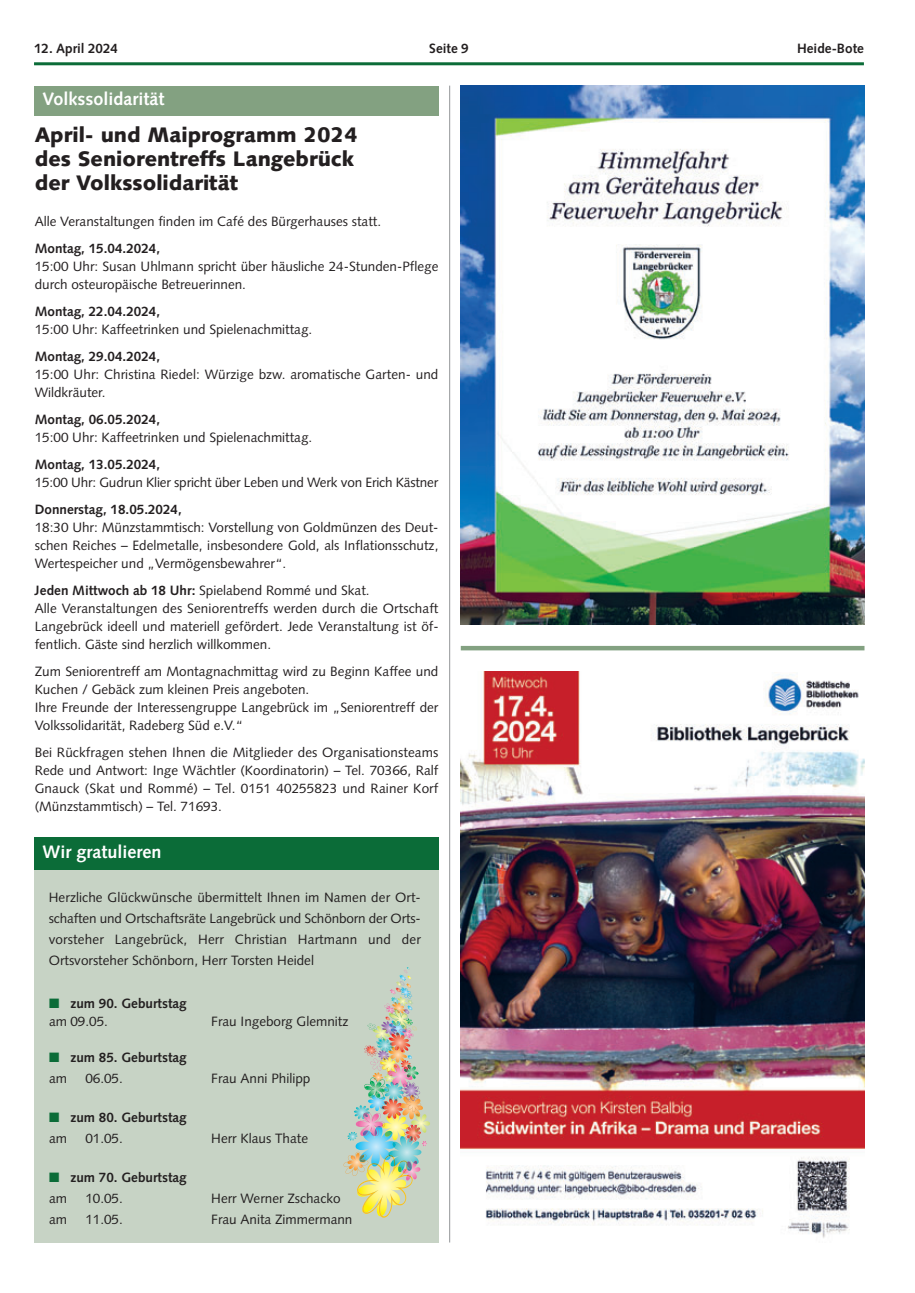
<style>
.page{position:relative;width:915px;height:1293px;background:#fff}
.page>*{position:absolute;margin:0;border:0;box-sizing:border-box;transform-origin:0 0}
.t1{font:900 21px/24px "Syntax";color:#231f20}
.t2{font:700 18px "Syntax";color:#fff}
.t3{font:13.5px/18px "Syntax";color:#231f20}
.t4{font:700 13.5px/21px "Syntax";color:#231f20}
.s1{font-weight:700}
.s2{color:#0b6c38}
.s3{font-weight:400}
</style>
<div class="page">
<hr style="left:34px;top:62px;width:829px;height:3px;background:#0b6c38">
<hr style="left:460px;top:646px;width:404px;height:4px;background:#83a181">
<img style="left:460px;top:672px;width:404px;height:566px">
<img style="left:460px;top:86px;width:404px;height:538px">
<div style="left:34px;top:86px;width:404px;height:29px;background:#83a181"></div>
<div style="left:34px;top:867px;width:404px;height:375px;background:#c7d3c5"></div>
<img style="left:343px;top:967px;width:87px;height:250px">
<div style="left:34px;top:837px;width:404px;height:32px;background:#0b6c38"></div>
<hr style="left:449px;top:86px;width:1px;height:1156px;background:#939598">
<p class="t4" style="left:34px;top:39px;width:86px">12. April 2024</p>
<p class="t4" style="left:429px;top:39px;width:41px">Seite 9</p>
<p class="t4" style="left:796px;top:39px;width:68px">Heide-Bote</p>
<h2 class="t2" style="left:43px;top:92px;width:123px">Volkssolidarität</h2>
<h1 class="t1" style="left:35px;top:124px;width:324px">April- und Maiprogramm 2024 des Seniorentreffs Langebrück der Volkssolidarität</h1>
<p class="t3" style="left:35px;top:213px;width:348px">Alle Veranstaltungen finden im Café des Bürgerhauses statt.</p>
<p class="t4" style="left:35px;top:239px;width:127px">Montag, 15.04.2024,</p>
<p class="t3" style="left:35px;top:258px;width:405px">15:00 Uhr: Susan Uhlmann spricht über häusliche 24-Stunden-Pflege durch osteuropäische Betreuerinnen.</p>
<p class="t4" style="left:35px;top:302px;width:127px">Montag, 22.04.2024,</p>
<p class="t3" style="left:35px;top:321px;width:279px">15:00 Uhr: Kaffeetrinken und Spielenachmittag.</p>
<p class="t4" style="left:35px;top:347px;width:127px">Montag, 29.04.2024,</p>
<p class="t3" style="left:35px;top:366px;width:405px">15:00 Uhr: Christina Riedel: Würzige bzw. aromatische Garten- und<br>Wildkräuter.</p>
<p class="t4" style="left:35px;top:410px;width:127px">Montag, 06.05.2024,</p>
<p class="t3" style="left:35px;top:429px;width:279px">15:00 Uhr: Kaffeetrinken und Spielenachmittag.</p>
<p class="t4" style="left:35px;top:455px;width:127px">Montag, 13.05.2024,</p>
<p class="t3" style="left:35px;top:474px;width:405px">15:00 Uhr: Gudrun Klier spricht über Leben und Werk von Erich Kästner</p>
<p class="t4" style="left:35px;top:500px;width:149px">Donnerstag, 18.05.2024,</p>
<p class="t3" style="left:35px;top:519px;width:405px;text-align:justify">18:30 Uhr: Münzstammtisch: Vorstellung von Goldmünzen des Deut&shy;schen Reiches – Edelmetalle, insbesondere Gold, als Inflationsschutz, Wertespeicher und „Vermögensbewahrer“.</p>
<p class="t3" style="left:35px;top:582px;width:405px"><span class="s1">Jeden Mittwoch ab 18 Uhr:</span> Spielabend Rommé und Skat.<br>Alle Veranstaltungen des Seniorentreffs werden durch die Ortschaft Langebrück ideell und materiell gefördert. Jede Veranstaltung ist öf&shy;fentlich. Gäste sind herzlich willkommen.</p>
<p class="t3" style="left:35px;top:663px;width:405px">Zum Seniorentreff am Montagnachmittag wird zu Beginn Kaffee und Kuchen / Gebäck zum kleinen Preis angeboten.<br>Ihre Freunde der Interessengruppe Langebrück im „Seniorentreff der Volkssolidarität, Radeberg Süd e.V.“</p>
<p class="t3" style="left:35px;top:744px;width:405px;text-align:justify">Bei Rückfragen stehen Ihnen die Mitglieder des Organisationsteams Rede und Antwort: Inge Wächtler (Koordinatorin) – Tel. 70366, Ralf Gnauck (Skat und Rommé) – Tel. 0151 40255823 und Rainer Korf (Münzstammtisch) – Tel. 71693.</p>
<h2 class="t2" style="left:43px;top:844px;width:120px">Wir gratulieren</h2>
<p class="t3" style="left:49px;top:888px;width:373px;line-height:21px;text-align:justify">Herzliche Glückwünsche übermittelt Ihnen im Namen der Ort&shy;schaften und Ortschaftsräte Langebrück und Schönborn der Orts&shy;vorsteher Langebrück, Herr Christian Hartmann und der Ortsvorsteher Schönborn, Herr Torsten Heidel</p>
<p class="t4" style="left:49px;top:995px;width:139px;line-height:18px"><span class="s2">■</span> zum 90. Geburtstag <span class="s3">am 09.05.</span></p>
<p class="t3" style="left:211px;top:1013px;width:138px">Frau Ingeborg Glemnitz</p>
<p class="t4" style="left:49px;top:1048px;width:139px"><span class="s2">■</span> zum 85. Geburtstag <span class="s3">am</span></p>
<p class="t3" style="left:85px;top:1070px;width:39px">06.05.</p>
<p class="t3" style="left:211px;top:1070px;width:101px">Frau Anni Philipp</p>
<p class="t4" style="left:49px;top:1108px;width:139px"><span class="s2">■</span> zum 80. Geburtstag <span class="s3">am</span></p>
<p class="t3" style="left:85px;top:1130px;width:39px">01.05.</p>
<p class="t3" style="left:211px;top:1130px;width:98px">Herr Klaus Thate</p>
<p class="t4" style="left:49px;top:1168px;width:139px"><span class="s2">■</span> zum 70. Geburtstag <span class="s3">am</span></p>
<p class="t3" style="left:85px;top:1190px;width:39px">10.05.</p>
<p class="t3" style="left:211px;top:1190px;width:131px">Herr Werner Zschacko</p>
<p class="t3" style="left:49px;top:1211px;width:20px">am</p>
<p class="t3" style="left:85px;top:1211px;width:39px">11.05.</p>
<p class="t3" style="left:211px;top:1211px;width:143px">Frau Anita Zimmermann</p>
</div>
